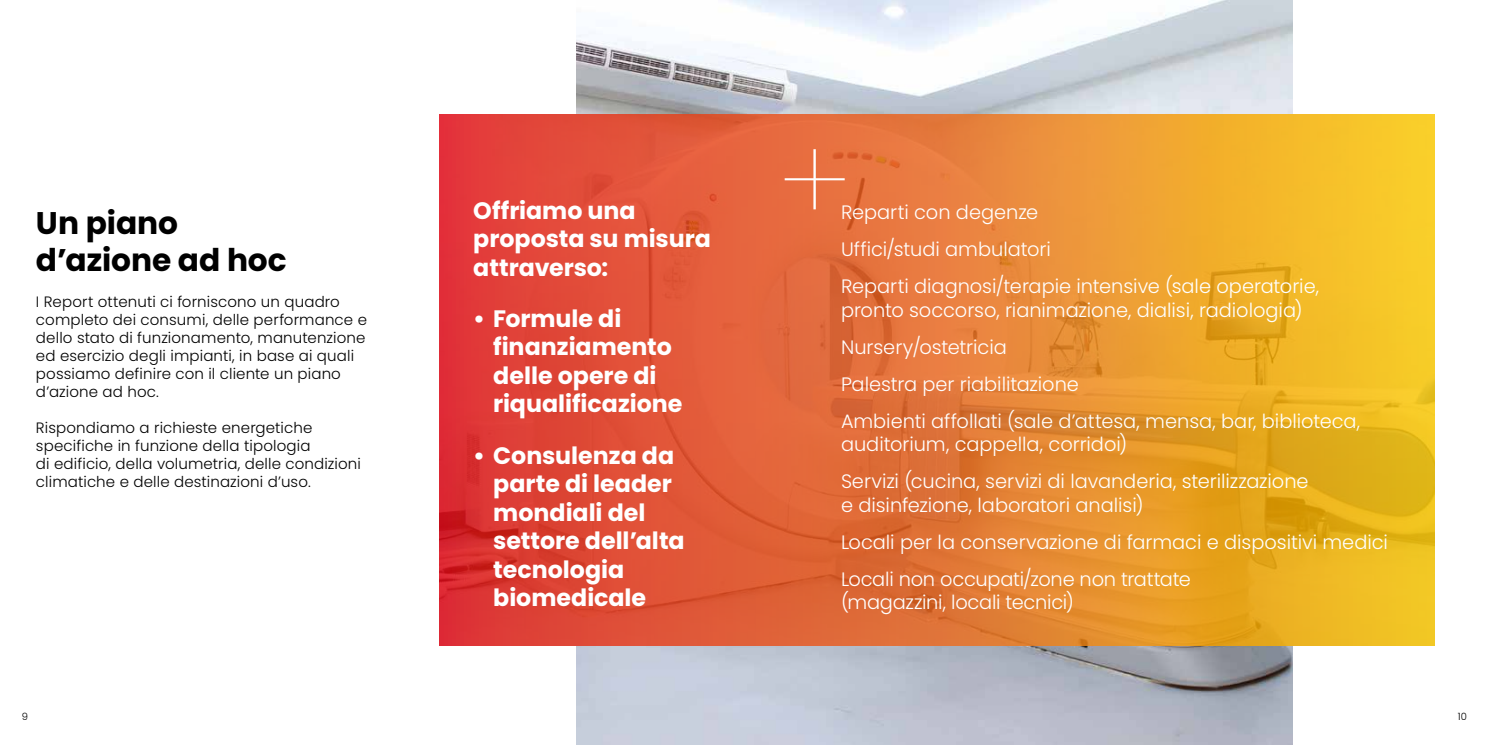
<style>
.page{position:relative;width:1489px;height:745px;background:#fff}
.page>*{position:absolute;margin:0;border:0;box-sizing:border-box;transform-origin:0 0}
.t1{font:100 117.88px "Poppins";color:#fff}
.t2{font:700 31.25px "Poppins";color:#000}
.t3{font:700 23.75px/28.5px "Poppins";color:#fff}
.t4{font:300 19.38px/37px "Poppins";letter-spacing:-.005em;color:#fff}
.t5{font:300 15px/18px "Poppins";letter-spacing:.01em;color:#000}
.t6{font:300 10px "Poppins";color:#000}
</style>
<div class="page">
<img style="left:576px;top:0;width:716px;height:744px">
<img style="left:439px;top:115px;width:994px;height:530px">
<h2 class="t2" style="left:36px;top:205px;width:143px">Un piano</h2>
<h2 class="t2" style="left:36px;top:241px;width:252px">d’azione ad hoc</h2>
<p class="t5" style="left:36px;top:292px;width:332px">I Report ottenuti ci forniscono un quadro completo dei consumi, delle performance e dello stato di funzionamento, manutenzione ed esercizio degli impianti, in base ai quali possiamo definire con il cliente un piano d’azione ad hoc.</p>
<p class="t5" style="left:36px;top:418px;width:326px">Rispondiamo a richieste energetiche specifiche in funzione della tipologia<br>di edificio, della volumetria, delle condizioni climatiche e delle destinazioni d’uso.</p>
<p class="t3" style="left:473px;top:196px;width:239px">Offriamo una proposta su misura attraverso:</p>
<p class="t3" style="left:493px;top:304px;width:191px;text-indent:-20px">• Formule di finanziamento delle opere di riqualificazione</p>
<p class="t3" style="left:493px;top:441px;width:193px;text-indent:-20px">• Consulenza da parte di leader mondiali del settore dell’alta tecnologia biomedicale</p>
<h1 class="t1" style="left:780px;top:114px;width:71px">+</h1>
<p class="t4" style="left:841px;top:194px;width:479px">Reparti con degenze<br>Uffici/studi ambulatori<br>Reparti diagnosi/terapie intensive (sale operatorie,</p>
<p class="t4" style="left:841px;top:291px;width:521px">pronto soccorso, rianimazione, dialisi, radiologia)<br>Nursery/ostetricia<br>Palestra per riabilitazione<br>Ambienti affollati (sale d’attesa, mensa, bar, biblioteca,</p>
<p class="t4" style="left:841px;top:425px;width:469px">auditorium, cappella, corridoi)<br>Servizi (cucina, servizi di lavanderia, sterilizzazione</p>
<p class="t4" style="left:841px;top:486px;width:548px">e disinfezione, laboratori analisi)<br>Locali per la conservazione di farmaci e dispositivi medici<br>Locali non occupati/zone non trattate</p>
<p class="t4" style="left:841px;top:583px;width:234px">(magazzini, locali tecnici)</p>
<p class="t6" style="left:22px;top:710px;width:8px">9</p>
<p class="t6" style="left:1457px;top:710px;width:11px">10</p>
</div>
